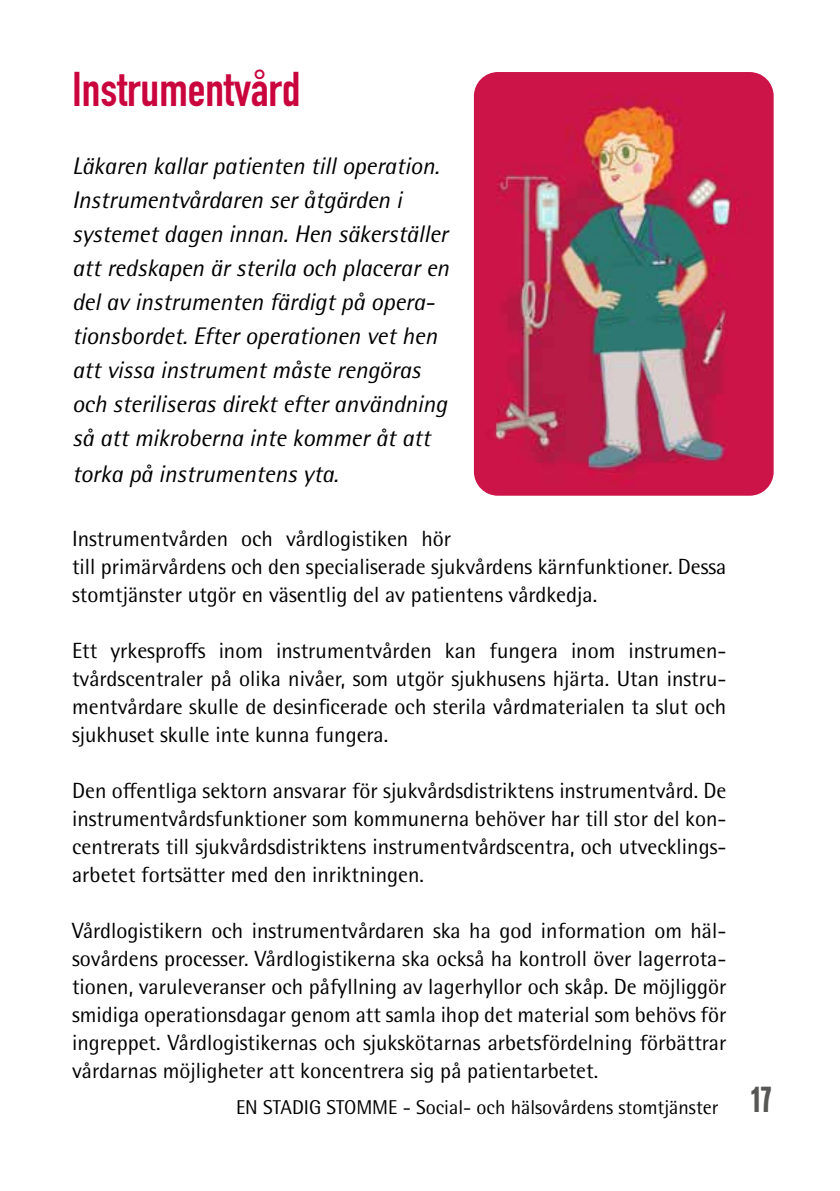
<style>
.page{position:relative;width:840px;height:1191px;background:#fff}
.page>*{position:absolute;margin:0;border:0;box-sizing:border-box;transform-origin:0 0}
.t1{font:48px "DIN Engschrift Std";color:#ca043d}
.t2{font:italic 24px/34.2px "Rotis Semi Sans Std";letter-spacing:-.005em;color:#000}
.t3{font:22px/28px "Rotis Semi Sans Std";color:#000;text-align:justify}
.t4{font:20px "Rotis Semi Sans Std";color:#000}
.s1{font-family:"Franchise";font-weight:700;font-size:36px;color:#575756}
</style>
<div class="page">
<img style="left:473px;top:72px;width:300px;height:424px">
<h1 class="t1" style="left:72px;top:61px;width:230px">Instrumentvård</h1>
<p class="t2" style="left:72px;top:149px;width:378px">Läkaren kallar patienten till operation.<br>Instrumentvårdaren ser åtgärden i systemet dagen innan. Hen säkerställer att redskapen är sterila och placerar en del av instrumenten färdigt på opera&shy;tionsbordet. Efter operationen vet hen att vissa instrument måste rengöras och steriliseras direkt efter användning så att mikroberna inte kommer åt att torka på instrumentens yta.</p>
<p class="t3" style="left:72px;top:525px;width:655px;text-align:left">Instrumentvården och vårdlogistiken hör<br>till primärvårdens och den specialiserade sjukvårdens kärnfunktioner. Dessa stomtjänster utgör en väsentlig del av patientens vårdkedja.</p>
<p class="t3" style="left:72px;top:637px;width:655px">Ett yrkesproffs inom instrumentvården kan fungera inom instrumen&shy;tvårdscentraler på olika nivåer, som utgör sjukhusens hjärta. Utan instru&shy;mentvårdare skulle de desinficerade och sterila vårdmaterialen ta slut och sjukhuset skulle inte kunna fungera.</p>
<p class="t3" style="left:72px;top:777px;width:655px">Den offentliga sektorn ansvarar för sjukvårdsdistriktens instrumentvård. De instrumentvårdsfunktioner som kommunerna behöver har till stor del kon&shy;centrerats till sjukvårdsdistriktens instrumentvårdscentra, och utvecklings&shy;arbetet fortsätter med den inriktningen.</p>
<p class="t3" style="left:72px;top:917px;width:655px">Vårdlogistikern och instrumentvårdaren ska ha god information om häl&shy;sovårdens processer. Vårdlogistikerna ska också ha kontroll över lagerrota&shy;tionen, varuleveranser och påfyllning av lagerhyllor och skåp. De möjliggör smidiga operationsdagar genom att samla ihop det material som behövs för ingreppet. Vårdlogistikernas och sjukskötarnas arbetsfördelning förbättrar vårdarnas möjligheter att koncentrera sig på patientarbetet.</p>
<p class="t4" style="left:236px;top:1095px;width:537px">EN STADIG STOMME - Social- och hälsovårdens stomtjänster <span class="s1">17</span></p>
</div>
